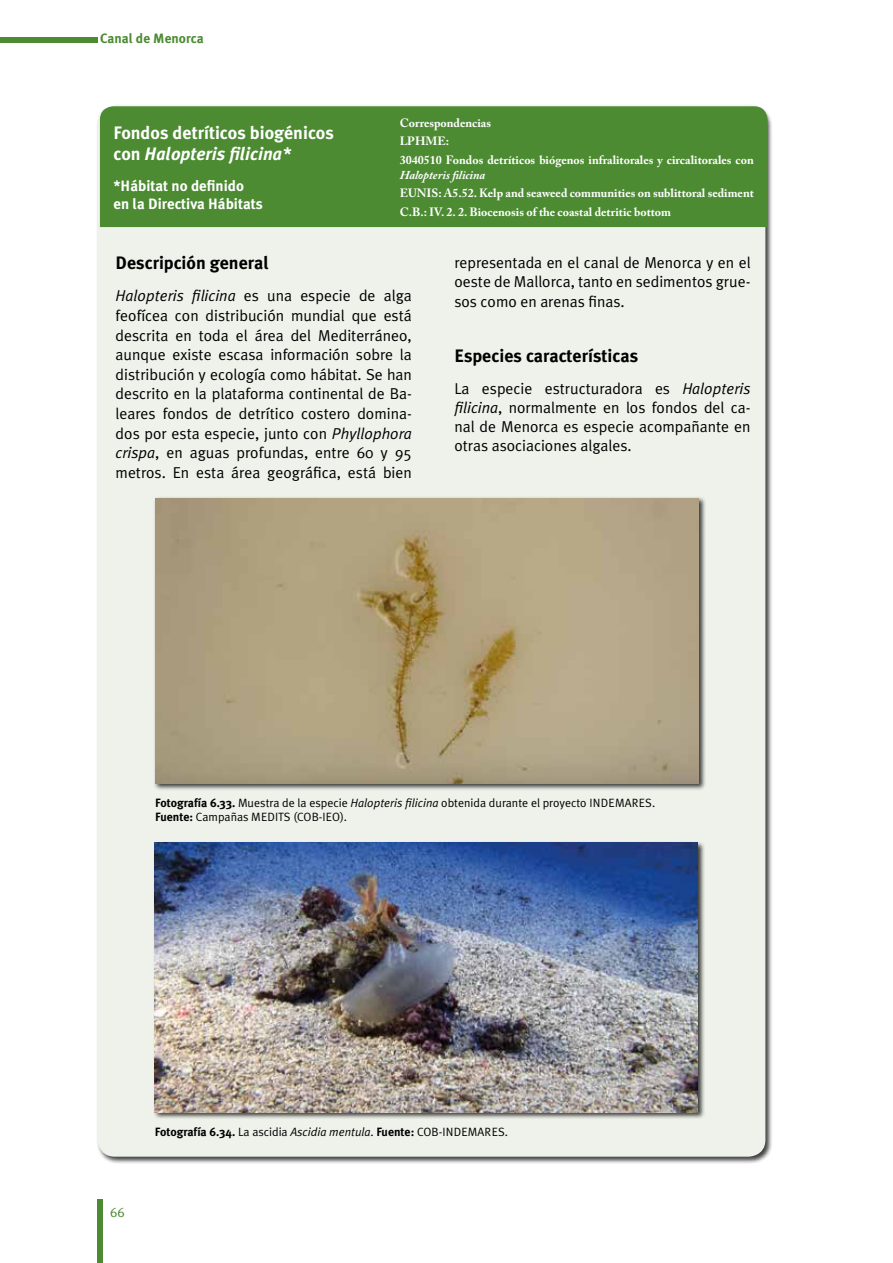
<style>
.page{position:relative;width:893px;height:1263px;background:#fff}
.page>*{position:absolute;margin:0;border:0;box-sizing:border-box;transform-origin:0 0}
.t1{font:700 18px/21.6px "Meta Plus";color:#fff}
.t2{font:700 18px "Meta Plus";color:#000}
.t3{font:15.75px/19.6px "Meta Plus Normal";color:#000;text-align:justify}
.t4{font:700 15px/18px "Meta Plus";color:#fff}
.t5{font:700 13.5px "Meta Plus";color:#4c8b32}
.t6{font:13.5px "Meta";color:#4c8b32}
.t7{font:700 12px/18.6px "Adobe Caslon Pro";color:#fff}
.t8{font:12px/14.4px "Meta Plus Normal";color:#000}
.t9{font:italic 700 12px "Adobe Caslon Pro";color:#fff}
.s1{font-style:italic}
.s2{font-family:"Meta Plus";font-weight:700}
</style>
<div class="page">
<div style="left:98px;top:1199px;width:5px;height:64px;background:#4c8b32"></div>
<div style="left:0;top:37px;width:98px;height:6px;background:#4c8b32"></div>
<div style="left:96px;top:105px;width:677px;height:1059px;background:#000;opacity:.75"></div>
<div style="left:98px;top:106px;width:667px;height:1051px;background:#eff2ea;border-radius:17px"></div>
<div style="left:100px;top:106px;width:667px;height:121px;background:#4c8b32"></div>
<div style="left:154px;top:496px;width:552px;height:295px;background:#000;opacity:.75"></div>
<img style="left:155px;top:498px;width:543px;height:285px">
<div style="left:153px;top:841px;width:552px;height:278px;background:#000;opacity:.75"></div>
<img style="left:155px;top:842px;width:543px;height:270px">
<p class="t5" style="left:100px;top:30px;width:105px">Canal de Menorca</p>
<p class="t1" style="left:113px;top:122px;width:222px">Fondos detríticos biogénicos con <span class="s1">Halopteris filicina*</span></p>
<p class="t4" style="left:113px;top:177px;width:151px">*Hábitat no definido en la Directiva Hábitats</p>
<p class="t7" style="left:400px;top:113px;width:356px">Correspondencias<br>LPHME:<br>3040510 Fondos detríticos biógenos infralitorales y circalitorales con</p>
<p class="t9" style="left:400px;top:167px;width:87px">Halopteris filicina</p>
<p class="t7" style="left:400px;top:184px;width:356px">EUNIS: A5.52. Kelp and seaweed communities on sublittoral sediment<br>C.B.: IV. 2. 2. Biocenosis of the coastal detritic bottom</p>
<p class="t2" style="left:116px;top:252px;width:155px">Descripción general</p>
<p class="t3" style="left:116px;top:286px;width:298px"><span class="s1">Halopteris filicina</span> es una especie de alga feofícea con distribución mundial que está descrita en toda el área del Mediterráneo, aunque existe escasa información sobre la distribución y ecología como hábitat. Se han descrito en la plataforma continental de Ba&shy;leares fondos de detrítico costero domina&shy;dos por esta especie, junto con <span class="s1">Phyllophora crispa</span>, en aguas profundas, entre 60 y 95 metros. En esta área geográfica, está bien</p>
<p class="t3" style="left:454px;top:252px;width:298px">representada en el canal de Menorca y en el oeste de Mallorca, tanto en sedimentos grue&shy;sos como en arenas finas.</p>
<p class="t2" style="left:454px;top:346px;width:185px">Especies características</p>
<p class="t3" style="left:454px;top:379px;width:298px;line-height:18.9px">La especie estructuradora es <span class="s1">Halopteris filicina</span>, normalmente en los fondos del ca&shy;nal de Menorca es especie acompañante en otras asociaciones algales.</p>
<p class="t8" style="left:155px;top:795px;width:501px"><span class="s2">Fotografía 6.33.</span> Muestra de la especie <span class="s1">Halopteris filicina</span> obtenida durante el proyecto INDEMARES.<br><span class="s2">Fuente:</span> Campañas MEDITS (COB-IEO).</p>
<p class="t6" style="left:110px;top:1205px;width:16px">66</p>
<p class="t8" style="left:155px;top:1125px;width:355px"><span class="s2">Fotografía 6.34.</span> La ascidia <span class="s1">Ascidia mentula</span>. <span class="s2">Fuente:</span> COB-INDEMARES.</p>
</div>
